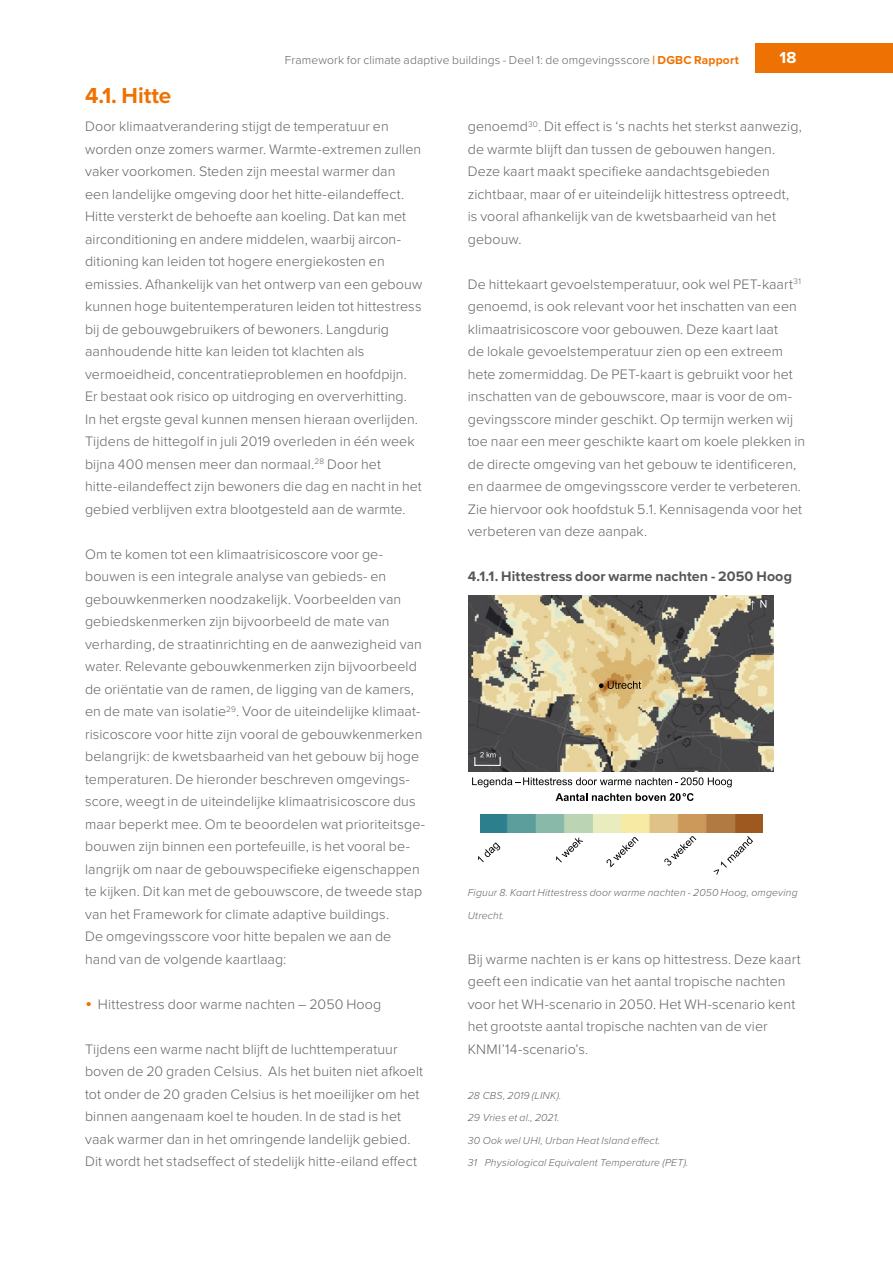
<style>
.page{position:relative;width:893px;height:1263px;background:#fff}
.page>*{position:absolute;margin:0;border:0;box-sizing:border-box;transform-origin:0 0}
.t1{font:700 22.5px "Proxima Nova";color:#ee7203}
.t2{font:700 16.5px "Proxima Nova";color:#fff}
.t3{font:300 14.25px/22.5px "Proxima Nova";letter-spacing:.005em;color:#646363}
.t4{font:700 14.25px "Proxima Nova";letter-spacing:.005em;color:#575756}
.t5{font:300 12px "Proxima Nova";letter-spacing:.015em;color:#646363}
.t6{font:italic 300 10.5px/22.5px "Proxima Nova";letter-spacing:.015em;color:#646363}
.s1{font-weight:700;color:#ee7203}
.s2{font-size:20.25px;color:#ee7203}
</style>
<div class="page">
<div style="left:755px;top:43px;width:138px;height:30px;background:#ee7203"></div>
<img style="left:469px;top:595px;width:305px;height:176px">
<svg style="left:474px;top:752px;width:27px;height:14px"></svg>
<svg style="left:751px;top:600px;width:15px;height:10px"></svg>
<svg style="left:472px;top:777px;width:260px;height:10px"></svg>
<svg style="left:599px;top:681px;width:42px;height:8px"></svg>
<svg style="left:478px;top:842px;width:22px;height:20px"></svg>
<svg style="left:556px;top:837px;width:27px;height:25px"></svg>
<svg style="left:713px;top:836px;width:40px;height:39px"></svg>
<svg style="left:664px;top:836px;width:32px;height:29px"></svg>
<svg style="left:606px;top:837px;width:33px;height:30px"></svg>
<svg style="left:556px;top:793px;width:138px;height:8px"></svg>
<img style="left:481px;top:814px;width:281px;height:18px">
<p class="t5" style="left:285px;top:51px;width:455px">Framework for climate adaptive buildings - Deel 1: de omgevingsscore <span class="s1">| DGBC Rapport</span></p>
<p class="t2" style="left:779px;top:45px;width:18px">18</p>
<h1 class="t1" style="left:85px;top:79px;width:88px">4.1. Hitte</h1>
<p class="t3" style="left:85px;top:115px;width:339px">Door klimaatverandering stijgt de temperatuur en worden onze zomers warmer. Warmte-extremen zullen vaker voorkomen. Steden zijn meestal warmer dan een landelijke omgeving door het hitte-eilandeffect.<br>Hitte versterkt de behoefte aan koeling. Dat kan met airconditioning en andere middelen, waarbij aircon&shy;ditioning kan leiden tot hogere energiekosten en emissies. Afhankelijk van het ontwerp van een gebouw kunnen hoge buitentemperaturen leiden tot hittestress bij de gebouwgebruikers of bewoners. Langdurig aanhoudende hitte kan leiden tot klachten als vermoeidheid, concentratieproblemen en hoofdpijn.<br>Er bestaat ook risico op uitdroging en oververhitting.<br>In het ergste geval kunnen mensen hieraan overlijden.<br>Tijdens de hittegolf in juli 2019 overleden in één week bijna 400 mensen meer dan normaal.<sup>28</sup> Door het hitte-eilandeffect zijn bewoners die dag en nacht in het gebied verblijven extra blootgesteld aan de warmte.</p>
<p class="t3" style="left:85px;top:542px;width:342px">Om te komen tot een klimaatrisicoscore voor ge&shy;bouwen is een integrale analyse van gebieds- en gebouwkenmerken noodzakelijk. Voorbeelden van gebiedskenmerken zijn bijvoorbeeld de mate van verharding, de straatinrichting en de aanwezigheid van water. Relevante gebouwkenmerken zijn bijvoorbeeld de oriëntatie van de ramen, de ligging van de kamers, en de mate van isolatie<sup>29</sup>. Voor de uiteindelijke klimaat&shy;risicoscore voor hitte zijn vooral de gebouwkenmerken belangrijk: de kwetsbaarheid van het gebouw bij hoge temperaturen. De hieronder beschreven omgevings&shy;score, weegt in de uiteindelijke klimaatrisicoscore dus maar beperkt mee. Om te beoordelen wat prioriteitsge&shy;bouwen zijn binnen een portefeuille, is het vooral be&shy;langrijk om naar de gebouwspecifieke eigenschappen te kijken. Dit kan met de gebouwscore, de tweede stap van het Framework for climate adaptive buildings.<br>De omgevingsscore voor hitte bepalen we aan de hand van de volgende kaartlaag:</p>
<p class="t3" style="left:85px;top:992px;width:298px"><span class="s2">•</span> Hittestress door warme nachten – 2050 Hoog</p>
<p class="t3" style="left:85px;top:1037px;width:340px">Tijdens een warme nacht blijft de luchttemperatuur boven de 20 graden Celsius. Als het buiten niet afkoelt tot onder de 20 graden Celsius is het moeilijker om het binnen aangenaam koel te houden. In de stad is het vaak warmer dan in het omringende landelijk gebied.<br>Dit wordt het stadseffect of stedelijk hitte-eiland effect</p>
<p class="t3" style="left:468px;top:115px;width:336px">genoemd<sup>30</sup>. Dit effect is ‘s nachts het sterkst aanwezig, de warmte blijft dan tussen de gebouwen hangen.<br>Deze kaart maakt specifieke aandachtsgebieden zichtbaar, maar of er uiteindelijk hittestress optreedt, is vooral afhankelijk van de kwetsbaarheid van het gebouw.</p>
<p class="t3" style="left:468px;top:272px;width:339px">De hittekaart gevoelstemperatuur, ook wel PET-kaart<sup>31 </sup>genoemd, is ook relevant voor het inschatten van een klimaatrisicoscore voor gebouwen. Deze kaart laat<br>de lokale gevoelstemperatuur zien op een extreem hete zomermiddag. De PET-kaart is gebruikt voor het inschatten van de gebouwscore, maar is voor de om&shy;gevingsscore minder geschikt. Op termijn werken wij toe naar een meer geschikte kaart om koele plekken in de directe omgeving van het gebouw te identificeren, en daarmee de omgevingsscore verder te verbeteren.<br>Zie hiervoor ook hoofdstuk 5.1. Kennisagenda voor het verbeteren van deze aanpak.</p>
<p class="t4" style="left:468px;top:566px;width:326px">4.1.1. Hittestress door warme nachten - 2050 Hoog</p>
<p class="t6" style="left:468px;top:881px;width:331px">Figuur 8. Kaart Hittestress door warme nachten - 2050 Hoog, omgeving<br>Utrecht.</p>
<p class="t3" style="left:468px;top:947px;width:335px">Bij warme nachten is er kans op hittestress. Deze kaart geeft een indicatie van het aantal tropische nachten voor het WH-scenario in 2050. Het WH-scenario kent het grootste aantal tropische nachten van de vier KNMI’14-scenario’s.</p>
<p class="t6" style="left:468px;top:1083px;width:222px">28 CBS, 2019 (LINK).<br>29 Vries et al., 2021.<br>30 Ook wel UHI, Urban Heat Island effect.<br>31 Physiological Equivalent Temperature (PET).</p>
</div>
